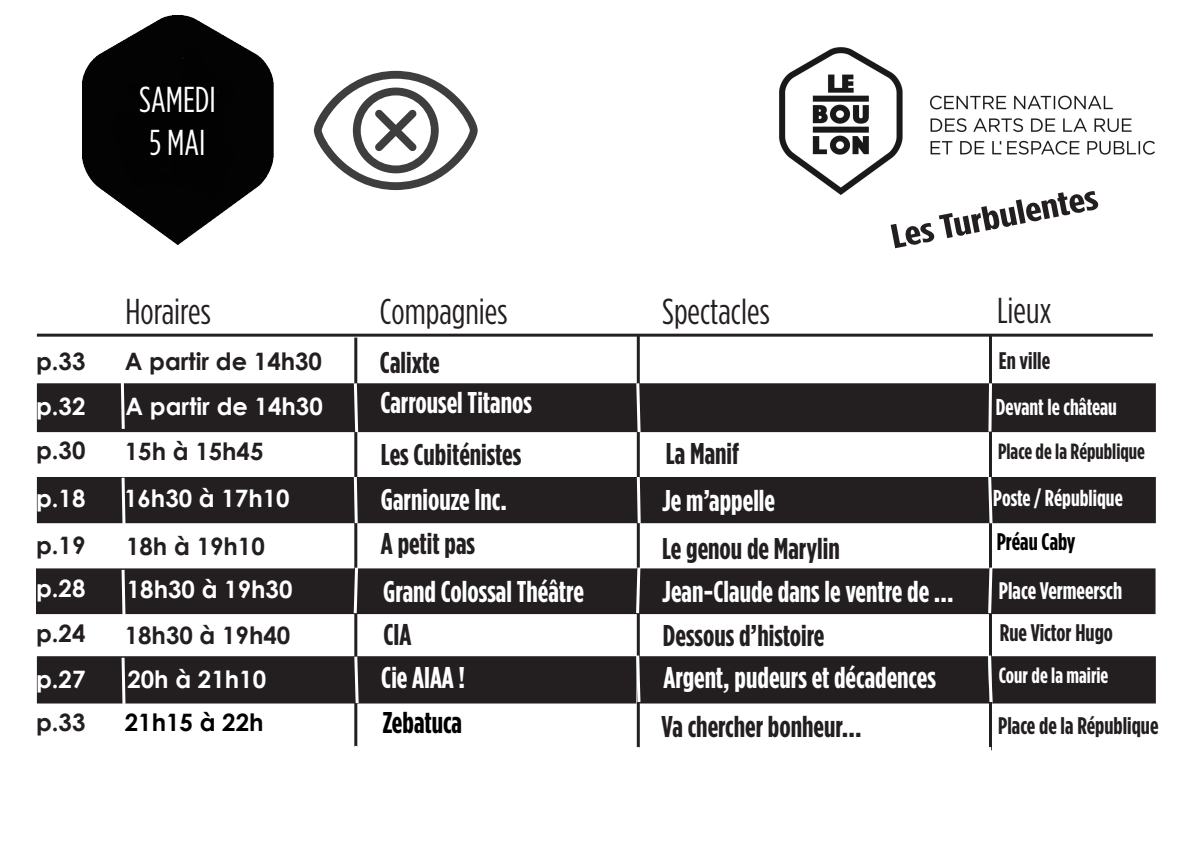
<style>
.page{position:relative;width:1191px;height:842px;background:#fff}
.page>*{position:absolute;margin:0;border:0;box-sizing:border-box;transform-origin:0 0}
.t1{font:36px "Gotham Condensed";color:#231f20}
.t2{font:36px "Gotham Condensed";color:#fff}
.t3{font:700 34px "Gotham Condensed";color:#231f20;scale:1.36 1}
.t4{font:700 30px "Gotham Condensed";color:#fff}
.t5{font:700 30px "Gotham Condensed";color:#231f20}
.t6{font:700 30px "Gotham Condensed";color:#000}
.t7{font:700 24px "Century Gothic";color:#231f20}
.t8{font:700 24px "Century Gothic";color:#fff}
.t9{font:700 24px "Gotham Condensed";color:#231f20}
.t10{font:700 24px "Gotham Condensed";color:#fff}
.t11{font:700 24px "Century Gothic";color:#000001}
.t12{font:700 24px "Gotham Condensed";color:#000}
.t13{font:700 23px "Gotham Condensed";color:#fff}
.t14{font:700 22px "Gotham Condensed";color:#231f20}
.t15{font:700 22px "Gotham Condensed";color:#fff}
</style>
<div class="page">
<img style="left:82px;top:16px;width:192px;height:229px">
<div style="left:38px;top:658px;width:1116px;height:44px;background:#231f20"></div>
<div style="left:37px;top:656px;width:1118px;height:47px;border:3px solid #231f20"></div>
<div style="left:38px;top:570px;width:1116px;height:43px;background:#231f20"></div>
<div style="left:36px;top:568px;width:1119px;height:46px;border:3px solid #231f20"></div>
<div style="left:38px;top:478px;width:1116px;height:44px;background:#231f20"></div>
<div style="left:37px;top:477px;width:1118px;height:46px;border:3px solid #231f20"></div>
<div style="left:38px;top:385px;width:1116px;height:46px;background:#231f20"></div>
<div style="left:37px;top:383px;width:1118px;height:49px;border:3px solid #231f20"></div>
<hr style="left:37px;top:334px;width:1115px;height:3px;background:#231f20">
<hr style="left:637px;top:336px;width:3px;height:411px;background:#231f20">
<hr style="left:989px;top:336px;width:3px;height:414px;background:#231f20">
<hr style="left:354px;top:338px;width:3px;height:409px;background:#231f20">
<svg style="left:352px;top:380px;width:8px;height:55px"></svg>
<svg style="left:352px;top:474px;width:7px;height:52px"></svg>
<svg style="left:352px;top:565px;width:7px;height:51px"></svg>
<svg style="left:634px;top:380px;width:8px;height:55px"></svg>
<svg style="left:635px;top:474px;width:7px;height:52px"></svg>
<svg style="left:634px;top:564px;width:8px;height:52px"></svg>
<svg style="left:987px;top:383px;width:6px;height:50px"></svg>
<svg style="left:986px;top:477px;width:8px;height:47px"></svg>
<svg style="left:986px;top:567px;width:8px;height:48px"></svg>
<svg style="left:314px;top:71px;width:163px;height:119px"></svg>
<svg style="left:353px;top:653px;width:7px;height:53px"></svg>
<svg style="left:354px;top:743px;width:4px;height:4px"></svg>
<svg style="left:634px;top:652px;width:8px;height:54px"></svg>
<svg style="left:986px;top:655px;width:8px;height:49px"></svg>
<img style="left:779px;top:47px;width:376px;height:148px">
<svg style="left:119px;top:383px;width:7px;height:49px"></svg>
<svg style="left:120px;top:477px;width:7px;height:47px"></svg>
<svg style="left:120px;top:568px;width:7px;height:47px"></svg>
<svg style="left:120px;top:656px;width:7px;height:48px"></svg>
<p class="t2" style="left:139px;top:80px;width:78px">SAMEDI</p>
<p class="t2" style="left:149px;top:124px;width:58px">5 MAI</p>
<p class="t3" style="left:887px;top:218px;width:156px;rotate:-11deg">Les Turbulentes</p>
<p class="t1" style="left:125px;top:292px;width:87px">Horaires</p>
<p class="t1" style="left:380px;top:292px;width:129px">Compagnies</p>
<p class="t1" style="left:662px;top:292px;width:109px">Spectacles</p>
<p class="t1" style="left:997px;top:291px;width:56px">Lieux</p>
<p class="t7" style="left:36px;top:343px;width:51px">p.33</p>
<p class="t8" style="left:36px;top:388px;width:51px">p.32</p>
<p class="t7" style="left:125px;top:343px;width:199px">A partir de 14h30</p>
<p class="t5" style="left:380px;top:345px;width:61px">Calixte</p>
<p class="t9" style="left:998px;top:347px;width:53px">En ville</p>
<p class="t8" style="left:125px;top:388px;width:199px">A partir de 14h30</p>
<p class="t13" style="left:996px;top:394px;width:123px">Devant le château</p>
<p class="t4" style="left:380px;top:386px;width:153px">Carrousel Titanos</p>
<p class="t7" style="left:36px;top:432px;width:51px">p.30</p>
<p class="t7" style="left:125px;top:433px;width:140px">15h à 15h45</p>
<p class="t5" style="left:381px;top:437px;width:142px">Les Cubiténistes</p>
<p class="t5" style="left:666px;top:437px;width:75px">La Manif</p>
<p class="t14" style="left:998px;top:439px;width:148px">Place de la République</p>
<p class="t8" style="left:36px;top:480px;width:51px">p.18</p>
<p class="t7" style="left:36px;top:527px;width:51px">p.19</p>
<p class="t8" style="left:36px;top:570px;width:51px">p.28</p>
<p class="t8" style="left:124px;top:480px;width:167px">16h30 à 17h10</p>
<p class="t7" style="left:126px;top:528px;width:140px">18h à 19h10</p>
<p class="t4" style="left:381px;top:483px;width:127px">Garniouze Inc.</p>
<p class="t4" style="left:662px;top:484px;width:114px">Je m’appelle</p>
<p class="t13" style="left:993px;top:485px;width:131px">Poste / République</p>
<p class="t5" style="left:381px;top:527px;width:96px">A petit pas</p>
<p class="t5" style="left:662px;top:531px;width:179px">Le genou de Marylin</p>
<p class="t12" style="left:996px;top:528px;width:80px">Préau Caby</p>
<p class="t4" style="left:383px;top:574px;width:202px">Grand Colossal Théâtre</p>
<p class="t4" style="left:662px;top:574px;width:293px">Jean-Claude dans le ventre de ...</p>
<p class="t8" style="left:127px;top:571px;width:167px">18h30 à 19h30</p>
<p class="t10" style="left:999px;top:577px;width:125px">Place Vermeersch</p>
<p class="t7" style="left:36px;top:615px;width:51px">p.24</p>
<p class="t7" style="left:125px;top:617px;width:167px">18h30 à 19h40</p>
<p class="t5" style="left:383px;top:618px;width:29px">CIA</p>
<p class="t5" style="left:663px;top:618px;width:163px">Dessous d’histoire</p>
<p class="t9" style="left:999px;top:619px;width:115px">Rue Victor Hugo</p>
<p class="t8" style="left:36px;top:661px;width:51px">p.27</p>
<p class="t4" style="left:663px;top:661px;width:274px">Argent, pudeurs et décadences</p>
<p class="t8" style="left:127px;top:661px;width:140px">20h à 21h10</p>
<p class="t4" style="left:381px;top:661px;width:85px">Cie AIAA !</p>
<p class="t15" style="left:998px;top:663px;width:111px">Cour de la mairie</p>
<p class="t7" style="left:36px;top:704px;width:51px">p.33</p>
<p class="t11" style="left:125px;top:704px;width:140px">21h15 à 22h</p>
<p class="t6" style="left:382px;top:706px;width:81px">Zebatuca</p>
<p class="t5" style="left:661px;top:709px;width:202px">Va chercher bonheur...</p>
<p class="t9" style="left:998px;top:712px;width:162px">Place de la République</p>
</div>
